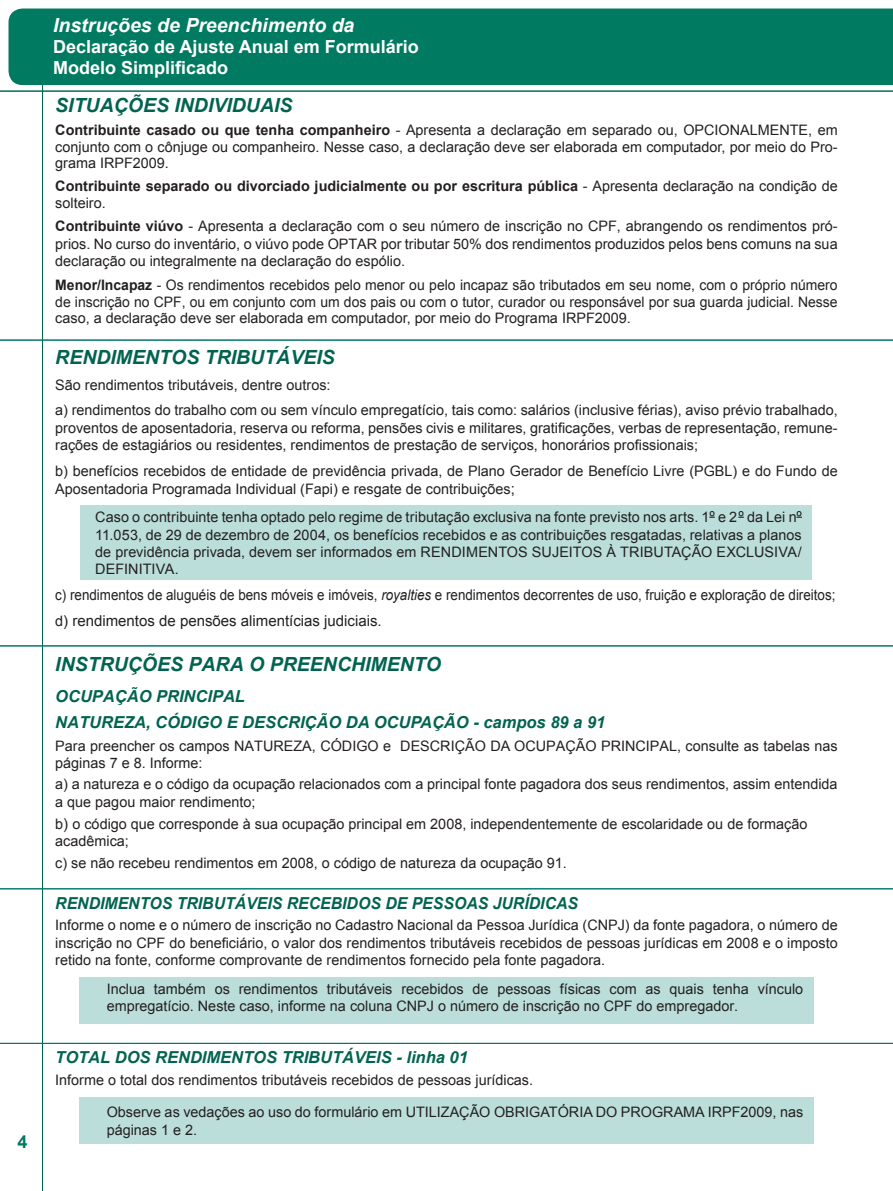
<style>
.page{position:relative;width:893px;height:1191px;background:#fff}
.page>*{position:absolute;margin:0;border:0;box-sizing:border-box;transform-origin:0 0}
.heading_2{font:italic 700 19.5px "Arial";color:#006350}
.t1{font:italic 700 19.5px "Arial";color:#fff}
.t2{font:700 18px/21px "Arial";color:#fff}
.t3{font:700 18px "Arial";color:#007a60}
.Body_Text_2{font:italic 700 16.5px "Arial";color:#006350}
.Body_Text_2-2{font:italic 700 16.5px "Arial";color:#006350;scale:.96 1}
.Body_Text_3{font:italic 700 16.5px "Arial";color:#006350}
.t4{font:15px "Arial";color:#231f20}
.t5{font:14.7px "Arial";color:#231f20;scale:.91 1}
.heading_1{font:14.4px/17.2px "Arial";color:#231f20;text-align:justify}
.Body_Text{font:14.4px/17.2px "Arial";color:#231f20}
.t6{font:700 14.4px/16.5px "Arial";color:#231f20}
.Body_Text_2-3{font:14.4px/17.2px "Arial";color:#231f20}
.s1{font-weight:700}
.s2{font-weight:400}
.s3{font-size:15px}
.s4{font-style:italic}
.s5{font-size:14.4px}
</style>
<div class="page">
<div style="left:9px;top:9px;width:883px;height:76px;background:#007a60"></div>
<hr style="left:0;top:91px;width:893px;height:1px;background:#006350">
<hr style="left:42px;top:85px;width:1px;height:1106px;background:#006350">
<svg style="left:892px;top:9px;width:1px;height:76px"></svg>
<hr style="left:0;top:340px;width:893px;height:1px;background:#00766d">
<div style="left:81px;top:505px;width:731px;height:75px;background:#bbdeda"></div>
<svg style="left:709px;top:516px;width:6px;height:2px"></svg>
<svg style="left:738px;top:516px;width:6px;height:2px"></svg>
<svg style="left:796px;top:516px;width:6px;height:2px"></svg>
<div style="left:79px;top:977px;width:735px;height:47px;background:#bbdeda"></div>
<div style="left:79px;top:1097px;width:735px;height:47px;background:#bbdeda"></div>
<hr style="left:0;top:1043px;width:893px;height:1px;background:#00766d">
<hr style="left:0;top:888px;width:893px;height:1px;background:#00766d">
<hr style="left:0;top:645px;width:893px;height:1px;background:#00766d">
<p class="t3" style="left:17px;top:1130px;width:12px">4</p>
<h1 class="t1" style="left:53px;top:12px;width:303px">Instruções de Preenchimento da</h1>
<p class="t2" style="left:53px;top:37px;width:367px">Declaração de Ajuste Anual em Formulário<br>Modelo Simplificado</p>
<p class="heading_2" style="left:55px;top:93px;width:239px">SITUAÇÕES INDIVIDUAIS</p>
<p class="heading_1" style="left:55px;top:122px;width:784px;line-height:16.5px"><span class="s1">Contribuinte casado ou que tenha companheiro</span> - Apresenta a declaração em separado ou, OPCIONALMENTE, em conjunto com o cônjuge ou companheiro. Nesse caso, a declaração deve ser elaborada em computador, por meio do Pro&shy;grama IRPF2009.</p>
<p class="t6" style="left:55px;top:178px;width:784px">Contribuinte separado ou divorciado judicialmente ou por escritura pública <span class="s2">- Apresenta declaração na condição de solteiro.</span></p>
<p class="heading_1" style="left:55px;top:218px;width:784px"><span class="s1">Contribuinte viúvo</span> - Apresenta a declaração com o seu número de inscrição no CPF, abrangendo os rendimentos pró&shy;prios. No curso do inventário, o viúvo pode OPTAR por tributar 50% dos rendimentos produzidos pelos bens comuns na sua declaração ou integralmente na declaração do espólio.</p>
<p class="heading_1" style="left:55px;top:276px;width:784px"><span class="s1">Menor/Incapaz</span> - Os rendimentos recebidos pelo menor ou pelo incapaz são tributados em seu nome, com o próprio número de inscrição no CPF, ou em conjunto com um dos pais ou com o tutor, curador ou responsável por sua guarda judicial. Nesse caso, a declaração deve ser elaborada em computador, por meio do Programa IRPF2009.</p>
<p class="heading_2" style="left:55px;top:344px;width:281px">RENDIMENTOS TRIBUTÁVEIS</p>
<p class="heading_1" style="left:55px;top:376px;width:277px">São rendimentos tributáveis, dentre outros:</p>
<p class="heading_1" style="left:55px;top:402px;width:784px">a) rendimentos do trabalho com ou sem vínculo empregatício, tais como: salários (inclusive férias), aviso prévio trabalhado, proventos de aposentadoria, reserva ou reforma, pensões civis e militares, gratificações, verbas de representação, remune&shy;rações de estagiários ou residentes, rendimentos de prestação de serviços, honorários profissionais;</p>
<p class="heading_1" style="left:55px;top:462px;width:784px;line-height:18px">b) benefícios recebidos de entidade de previdência privada, de Plano Gerador de Benefício Livre (PGBL) e do Fundo de<br>Aposentadoria Programada Individual (Fapi) e resgate de contribuições<span class="s3">;</span></p>
<p class="heading_1" style="left:95px;top:508px;width:708px">Caso o contribuinte tenha optado pelo regime de tributação exclusiva na fonte previsto nos arts. 1<span class="s3">º</span> e 2<span class="s3">º</span> da Lei n<span class="s3">º </span>11.053, de 29 de dezembro de 2004, os benefícios recebidos e as contribuições resgatadas, relativas a planos de previdência privada, devem ser informados em RENDIMENTOS SUJEITOS À TRIBUTAÇÃO EXCLUSIVA/ DEFINITIVA.</p>
<p class="t5" style="left:55px;top:585px;width:859px">c) rendimentos de aluguéis de bens móveis e imóveis, <span class="s4">royalties</span> e rendimentos decorrentes de uso, fruição e exploração de direitos;</p>
<p class="t4" style="left:55px;top:611px;width:328px"><span class="s5">d</span>) rendimentos de pensões alimentícias judiciais.</p>
<p class="heading_2" style="left:55px;top:651px;width:387px">INSTRUÇÕES PARA O PREENCHIMENTO</p>
<p class="Body_Text_2" style="left:55px;top:685px;width:191px">OCUPAÇÃO PRINCIPAL</p>
<p class="Body_Text_2" style="left:55px;top:712px;width:552px">NATUREZA, CÓDIGO E DESCRIÇÃO DA OCUPAÇÃO - campos 89 a 91</p>
<p class="Body_Text" style="left:55px;top:737px;width:784px">Para preencher os campos NATUREZA, CÓDIGO e DESCRIÇÃO DA OCUPAÇÃO PRINCIPAL, consulte as tabelas nas páginas 7 e 8. Informe:</p>
<p class="Body_Text" style="left:55px;top:776px;width:784px">a) a natureza e o código da ocupação relacionados com a principal fonte pagadora dos seus rendimentos, assim entendida a que pagou maior rendimento;</p>
<p class="Body_Text" style="left:55px;top:815px;width:754px">b<span class="s3">)</span> o código que corresponde à sua ocupação principal em 2008, independentemente de escolaridade ou de formação acadêmica;</p>
<p class="heading_1" style="left:55px;top:854px;width:513px">c) se não recebeu rendimentos em 2008, o código de natureza da ocupação 91.</p>
<p class="Body_Text_2-2" style="left:55px;top:892px;width:546px">RENDIMENTOS TRIBUTÁVEIS RECEBIDOS DE PESSOAS JURÍDICAS</p>
<p class="Body_Text" style="left:55px;top:917px;width:784px;text-align:justify">Informe o nome e o número de inscrição no Cadastro Nacional da Pessoa Jurídica (CNPJ) da fonte pagadora, o número de inscrição no CPF do beneficiário, o valor dos rendimentos tributáveis recebidos de pessoas jurídicas em 2008 e o imposto retido na fonte, conforme comprovante de rendimentos fornecido pela fonte pagadora.</p>
<p class="Body_Text" style="left:107px;top:980px;width:698px">Inclua também os rendimentos tributáveis recebidos de pessoas físicas com as quais tenha vínculo empregatício. Neste caso, informe na coluna CNPJ o número de inscrição no CPF do empregador.</p>
<p class="Body_Text_3" style="left:55px;top:1047px;width:414px">TOTAL DOS RENDIMENTOS TRIBUTÁVEIS - linha 01</p>
<p class="Body_Text" style="left:55px;top:1071px;width:479px">Informe o total dos rendimentos tributáveis recebidos de pessoas jurídicas.</p>
<p class="Body_Text_2-3" style="left:107px;top:1103px;width:698px">Observe as vedações ao uso do formulário em UTILIZAÇÃO OBRIGATÓRIA DO PROGRAMA IRPF2009, nas páginas 1 e 2.</p>
</div>
